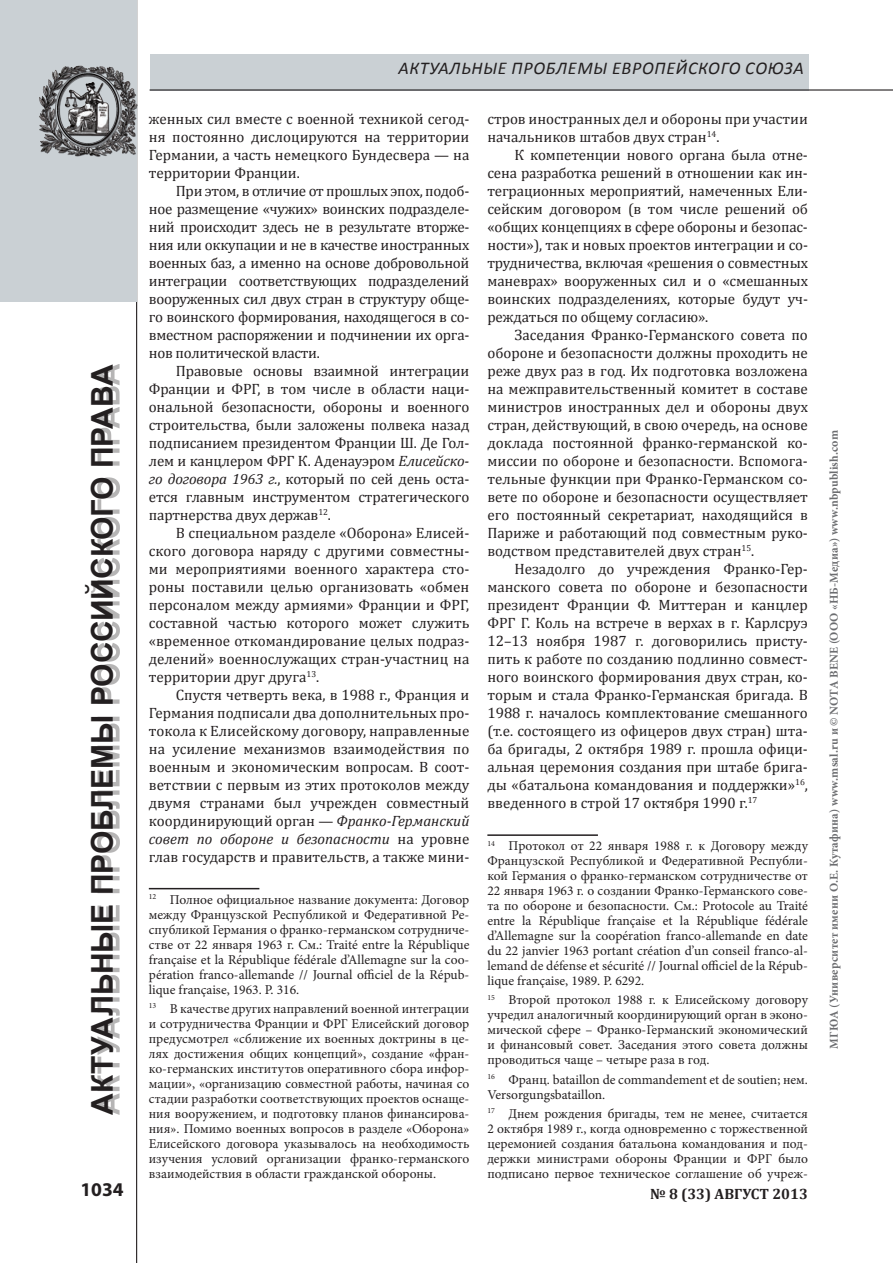
<style>
.page{position:relative;width:893px;height:1263px;background:#fff}
.page>*{position:absolute;margin:0;border:0;box-sizing:border-box;transform-origin:0 0}
.t1{font:700 30px "Arial";letter-spacing:-.005em;color:#231f20}
.t2{font:700 19.5px "Myriad Pro";color:#231f20}
.t3{font:italic 18px "Calibri";letter-spacing:.04em;color:#231f20}
.t4{font:15px/18px "Cambria";color:#231f20;text-align:justify}
.t5{font:700 15px "Cambria";color:#231f20}
.t6{font:13.5px/15px "Minion Pro";color:#231f20;text-align:justify}
.t7{font:700 12px "Minion Pro";letter-spacing:.02em;color:#6c6d70}
.s1{font-style:italic}
</style>
<div class="page">
<hr style="left:136px;top:0;width:1px;height:1263px;background:#231f20">
<div style="left:0;top:0;width:136px;height:301px;background:#cad0d4"></div>
<div style="left:92px;top:364px;width:28px;height:751px;background:#231f20;opacity:.33"></div>
<div style="left:150px;top:54px;width:658px;height:36px;background:#cad0d4"></div>
<hr style="left:150px;top:89px;width:743px;height:2px;background:#231f20">
<img style="left:39px;top:54px;width:99px;height:111px">
<hr style="left:149px;top:888px;width:110px;height:1px;background:#231f20">
<hr style="left:487px;top:834px;width:111px;height:2px;background:#231f20">
<p class="t3" style="left:399px;top:57px;width:12px">актуал</p>
<p class="t3" style="left:461px;top:57px;width:63px">ьные проблем</p>
<p class="t3" style="left:594px;top:57px;width:30px">ы европе</p>
<p class="t3" style="left:676px;top:57px;width:24px">йского</p>
<p class="t3" style="left:745px;top:57px;width:45px">союза</p>
<p class="t4" style="left:487px;top:110px;width:322px">стров иностранных дел и обороны при участии начальников штабов двух стран<sup>14</sup>.</p>
<p class="t4" style="left:487px;top:146px;width:322px;text-indent:27px">К компетенции нового органа была отне&shy;сена разработка решений в отношении как ин&shy;теграционных мероприятий, намеченных Ели&shy;сейским договором (в том числе решений об «общих концепциях в сфере обороны и безопас&shy;ности»), так и новых проектов интеграции и со&shy;трудничества, включая «решения о совместных маневрах» вооруженных сил и о «смешанных воинских подразделениях, которые будут уч&shy;реждаться по общему согласию».</p>
<p class="t4" style="left:487px;top:326px;width:322px;text-indent:27px">Заседания Франко-Германского совета по обороне и безопасности должны проходить не реже двух раз в год. Их подготовка возложена на межправительственный комитет в составе министров иностранных дел и обороны двух стран, действующий, в свою очередь, на основе доклада постоянной франко-германской ко&shy;миссии по обороне и безопасности. Вспомога&shy;тельные функции при Франко-Германском со&shy;вете по обороне и безопасности осуществляет его постоянный секретариат, находящийся в Париже и работающий под совместным руко&shy;водством представителей двух стран<sup>15</sup>.</p>
<p class="t4" style="left:487px;top:560px;width:322px;text-indent:27px">Незадолго до учреждения Франко-Гер&shy;манского совета по обороне и безопасности президент Франции Ф. Миттеран и канцлер ФРГ Г. Коль на встрече в верхах в г. Карлсруэ 12–13 ноября 1987 г. договорились присту&shy;пить к работе по созданию подлинно совмест&shy;ного воинского формирования двух стран, ко&shy;торым и стала Франко-Германская бригада. В 1988 г. началось комплектование смешанного (т.е. состоящего из офицеров двух стран) шта&shy;ба бригады, 2 октября 1989 г. прошла офици&shy;альная церемония создания при штабе брига&shy;ды «батальона командования и поддержки»<sup>16</sup>, введенного в строй 17 октября 1990 г.<sup>17</sup></p>
<p class="t6" style="left:487px;top:838px;width:322px"><sup>14</sup> Протокол от 22 января 1988 г. к Договору между Французской Республикой и Федеративной Республи&shy;кой Германия о франко-германском сотрудничестве от 22 января 1963 г. о создании Франко-Германского сове&shy;та по обороне и безопасности. См.: Protocole au Traité entre la République française et la République fédérale d’Allemagne sur la coopération franco-allemande en date du 22 janvier 1963 portant création d’un conseil franco-al&shy;lemand de défense et sécurité // Journal officiel de la Répub&shy;lique française, 1989. P. 6292.</p>
<p class="t6" style="left:487px;top:993px;width:322px"><sup>15</sup> Второй протокол 1988 г. к Елисейскому договору учредил аналогичный координирующий орган в эконо&shy;мической сфере – Франко-Германский экономический и финансовый совет. Заседания этого совета должны проводиться чаще – четыре раза в год.</p>
<p class="t6" style="left:487px;top:1072px;width:322px"><sup>16</sup> Франц. bataillon de commandement et de soutien; нем.<br>Versorgungsbataillon.</p>
<p class="t6" style="left:487px;top:1106px;width:322px"><sup>17</sup> Днем рождения бригады, тем не менее, считается 2 октября 1989 г., когда одновременно с торжественной церемонией создания батальона командования и под&shy;держки министрами обороны Франции и ФРГ было подписано первое техническое соглашение об учреж-</p>
<p class="t4" style="left:149px;top:110px;width:322px">женных сил вместе с военной техникой сегод&shy;ня постоянно дислоцируются на территории Германии, а часть немецкого Бундесвера — на территории Франции.</p>
<p class="t4" style="left:149px;top:182px;width:322px;text-indent:27px">При этом, в отличие от прошлых эпох, подоб&shy;ное размещение «чужих» воинских подразделе&shy;ний происходит здесь не в результате вторже&shy;ния или оккупации и не в качестве иностранных военных баз, а именно на основе добровольной интеграции соответствующих подразделений вооруженных сил двух стран в структуру обще&shy;го воинского формирования, находящегося в со&shy;вместном распоряжении и подчинении их орга&shy;нов политической власти.</p>
<p class="t4" style="left:149px;top:362px;width:322px;text-indent:27px">Правовые основы взаимной интеграции Франции и ФРГ, в том числе в области наци&shy;ональной безопасности, обороны и военного строительства, были заложены полвека назад подписанием президентом Франции Ш. Де Гол&shy;лем и канцлером ФРГ К. Аденауэром <span class="s1">Елисейско&shy;го договора 1963 г.</span>, который по сей день оста&shy;ется главным инструментом стратегического партнерства двух держав<sup>12</sup>.</p>
<p class="t4" style="left:149px;top:524px;width:322px;text-indent:27px">В специальном разделе «Оборона» Елисей&shy;ского договора наряду с другими совместны&shy;ми мероприятиями военного характера сто&shy;роны поставили целью организовать «обмен персоналом между армиями» Франции и ФРГ, составной частью которого может служить «временное откомандирование целых подраз&shy;делений» военнослужащих стран-участниц на территории друг друга<sup>13</sup>.</p>
<p class="t4" style="left:149px;top:686px;width:322px;text-indent:27px">Спустя четверть века, в 1988 г., Франция и Германия подписали два дополнительных про&shy;токола к Елисейскому договору, направленные на усиление механизмов взаимодействия по военным и экономическим вопросам. В соот&shy;ветствии с первым из этих протоколов между двумя странами был учрежден совместный координирующий орган — <span class="s1">Франко-Германский совет по обороне и безопасности</span> на уровне глав государств и правительств, а также мини-</p>
<p class="t6" style="left:149px;top:892px;width:322px"><sup>12</sup> Полное официальное название документа: Договор между Французской Республикой и Федеративной Ре&shy;спубликой Германия о франко-германском сотрудниче&shy;стве от 22 января 1963 г. См.: Traité entre la République française et la République fédérale d’Allemagne sur la coo&shy;pération franco-allemande // Journal officiel de la Répub&shy;lique française, 1963. P. 316.</p>
<p class="t6" style="left:149px;top:1001px;width:322px"><sup>13</sup> В качестве других направлений военной интеграции и сотрудничества Франции и ФРГ Елисейский договор предусмотрел «сближение их военных доктрины в це&shy;лях достижения общих концепций», создание «фран&shy;ко-германских институтов оперативного сбора инфор&shy;мации», «организацию совместной работы, начиная со стадии разработки соответствующих проектов оснаще&shy;ния вооружением, и подготовку планов финансирова&shy;ния». Помимо военных вопросов в разделе «Оборона» Елисейского договора указывалось на необходимость изучения условий организации франко-германского взаимодействия в области гражданской обороны.</p>
<h1 class="t1" style="left:83px;top:1115px;width:747px;rotate:-90deg">Актуальные проблемы российского права</h1>
<h2 class="t2" style="left:80px;top:1177px;width:45px">1034</h2>
<p class="t5" style="left:650px;top:1183px;width:159px">№ 8 (33) август 2013</p>
<p class="t7" style="left:825px;top:1048px;width:620px;rotate:-90deg">МГЮА (Университет имени О.Е. Кутафина) www.msal.ru и © NOTA BENE (ООО «НБ-Медиа») www.nbpublish.com</p>
</div>
